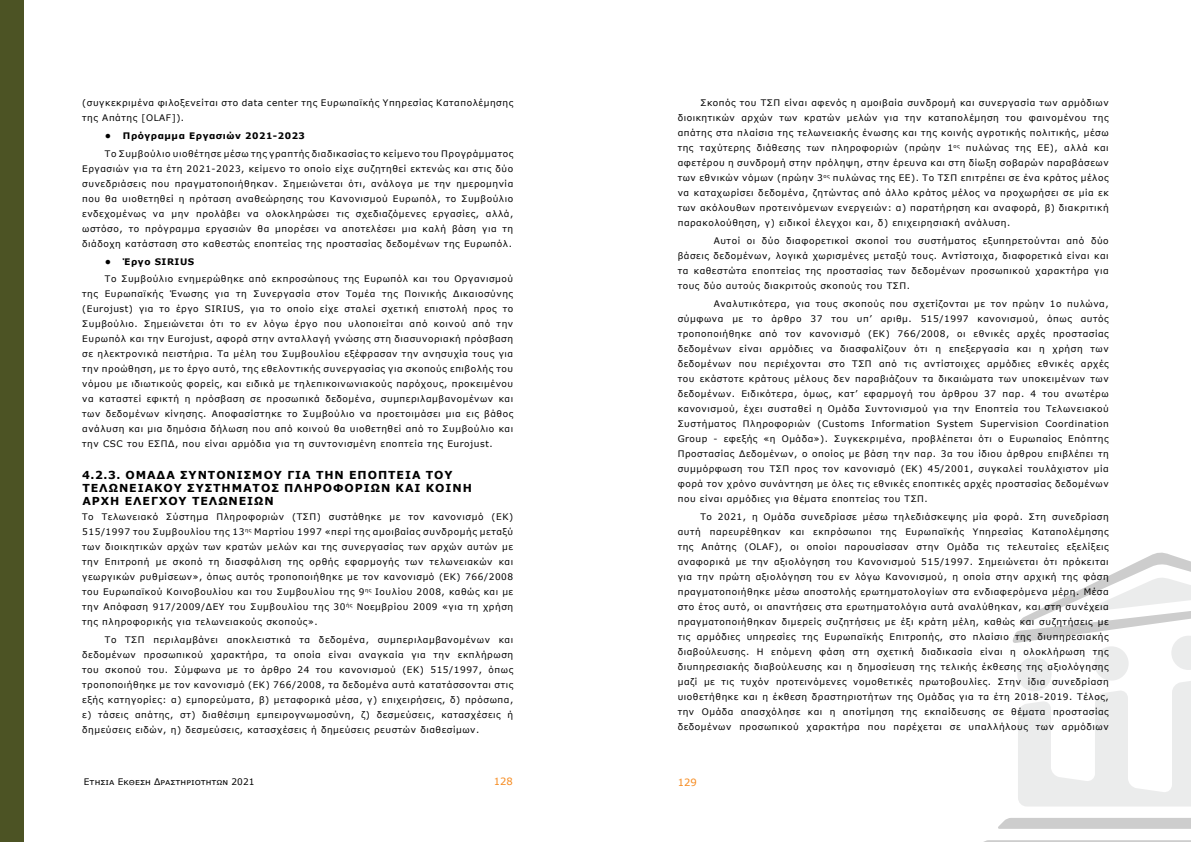
<style>
.page{position:relative;width:1191px;height:842px;background:#fff}
.page>*{position:absolute;margin:0;border:0;box-sizing:border-box;transform-origin:0 0}
.t1{font:700 11px/13.2px "Verdana";letter-spacing:.085em;color:#000}
.t2{font:10px "Verdana";color:#f68a1e}
.t3{font:9px/15px "Verdana";letter-spacing:.06em;color:#000;text-align:justify}
.t4{font:700 9px "Verdana";letter-spacing:.06em;color:#000}
.t5{font:9px "Verdana";color:#000}
</style>
<div class="page">
<div style="left:998px;top:818px;width:193px;height:11px;background:#cdcdcd"></div>
<svg style="left:984px;top:840px;width:207px;height:2px"></svg>
<div style="left:1094px;top:646px;width:34px;height:35px;background:#ebecec;border-radius:50%"></div>
<div style="left:1017px;top:657px;width:34px;height:34px;background:#ebecec;border-radius:50%"></div>
<svg style="left:1018px;top:679px;width:173px;height:127px"></svg>
<svg style="left:1012px;top:552px;width:179px;height:118px"></svg>
<div style="left:0;top:0;width:23px;height:842px;background:#4c5324"></div>
<p class="t3" style="left:82px;top:95px;width:432px">(συγκεκριμένα φιλοξενείται στο data center της Ευρωπαϊκής Υπηρεσίας Καταπολέμησης της Απάτης [OLAF]).</p>
<p class="t4" style="left:105px;top:129px;width:202px">• Πρόγραμμα Εργασιών 2021-2023</p>
<p class="t3" style="left:82px;top:146px;width:432px;text-indent:23px">Το Συμβούλιο υιοθέτησε μέσω της γραπτής διαδικασίας το κείμενο του Προγράμματος Εργασιών για τα έτη 2021-2023, κείμενο το οποίο είχε συζητηθεί εκτενώς και στις δύο συνεδριάσεις που πραγματοποιήθηκαν. Σημειώνεται ότι, ανάλογα με την ημερομηνία που θα υιοθετηθεί η πρόταση αναθεώρησης του Κανονισμού Ευρωπόλ, το Συμβούλιο ενδεχομένως να μην προλάβει να ολοκληρώσει τις σχεδιαζόμενες εργασίες, αλλά, ωστόσο, το πρόγραμμα εργασιών θα μπορέσει να αποτελέσει μια καλή βάση για τη διάδοχη κατάσταση στο καθεστώς εποπτείας της προστασίας δεδομένων της Ευρωπόλ.</p>
<p class="t4" style="left:105px;top:255px;width:91px">• Έργο SIRIUS</p>
<p class="t3" style="left:82px;top:272px;width:432px;text-indent:23px">Το Συμβούλιο ενημερώθηκε από εκπροσώπους της Ευρωπόλ και του Οργανισμού της Ευρωπαϊκής Ένωσης για τη Συνεργασία στον Τομέα της Ποινικής Δικαιοσύνης (Eurojust) για το έργο SIRIUS, για το οποίο είχε σταλεί σχετική επιστολή προς το Συμβούλιο. Σημειώνεται ότι το εν λόγω έργο που υλοποιείται από κοινού από την Ευρωπόλ και την Eurojust, αφορά στην ανταλλαγή γνώσης στη διασυνοριακή πρόσβαση σε ηλεκτρονικά πειστήρια. Τα μέλη του Συμβουλίου εξέφρασαν την ανησυχία τους για την προώθηση, με το έργο αυτό, της εθελοντικής συνεργασίας για σκοπούς επιβολής του νόμου με ιδιωτικούς φορείς, και ειδικά με τηλεπικοινωνιακούς παρόχους, προκειμένου να καταστεί εφικτή η πρόσβαση σε προσωπικά δεδομένα, συμπεριλαμβανομένων και των δεδομένων κίνησης. Αποφασίστηκε το Συμβούλιο να προετοιμάσει μια εις βάθος ανάλυση και μια δημόσια δήλωση που από κοινού θα υιοθετηθεί από το Συμβούλιο και την CSC του ΕΣΠΔ, που είναι αρμόδια για τη συντονισμένη εποπτεία της Eurojust.</p>
<p class="t1" style="left:82px;top:468px;width:389px">4.2.3. ΟΜΆΔΑ ΣΥΝΤΟΝΙΣΜΟΎ ΓΙΑ ΤΗΝ ΕΠΟΠΤΕΊΑ ΤΟΥ<br>ΤΕΛΩΝΕΙΑΚΟΎ ΣΥΣΤΉ ΜΑΤΟΣ ΠΛΗΡΟΦΟΡΙΏΝ ΚΑΙ ΚΟΙΝΉ<br>ΑΡΧΉ ΕΛΈ ΓΧΟΥ ΤΕΛΩΝΕΊΩΝ</p>
<p class="t3" style="left:82px;top:509px;width:432px">Το Τελωνειακό Σύστημα Πληροφοριών (ΤΣΠ) συστάθηκε με τον κανονισμό (ΕΚ)<br>515/1997 του Συμβουλίου της 13<sup>ης</sup> Μαρτίου 1997 «περί της αμοιβαίας συνδρομής μεταξύ των διοικητικών αρχών των κρατών μελών και της συνεργασίας των αρχών αυτών με την Επιτροπή με σκοπό τη διασφάλιση της ορθής εφαρμογής των τελωνειακών και γεωργικών ρυθμίσεων», όπως αυτός τροποποιήθηκε με τον κανονισμό (ΕΚ) 766/2008 του Ευρωπαϊκού Κοινοβουλίου και του Συμβουλίου της 9<sup>ης</sup> Ιουλίου 2008, καθώς και με την Απόφαση 917/2009/ΔΕΥ του Συμβουλίου της 30<sup>ής</sup> Νοεμβρίου 2009 «για τη χρήση της πληροφορικής για τελωνειακούς σκοπούς».</p>
<p class="t3" style="left:82px;top:632px;width:432px;text-indent:23px">Το ΤΣΠ περιλαμβάνει αποκλειστικά τα δεδομένα, συμπεριλαμβανομένων και δεδομένων προσωπικού χαρακτήρα, τα οποία είναι αναγκαία για την εκπλήρωση του σκοπού του. Σύμφωνα με το άρθρο 24 του κανονισμού (ΕΚ) 515/1997, όπως τροποποιήθηκε με τον κανονισμό (ΕΚ) 766/2008, τα δεδομένα αυτά κατατάσσονται στις εξής κατηγορίες: α) εμπορεύματα, β) μεταφορικά μέσα, γ) επιχειρήσεις, δ) πρόσωπα, ε) τάσεις απάτης, στ) διαθέσιμη εμπειρογνωμοσύνη, ζ) δεσμεύσεις, κατασχέσεις ή δημεύσεις ειδών, η) δεσμεύσεις, κατασχέσεις ή δημεύσεις ρευστών διαθεσίμων.</p>
<p class="t3" style="left:677px;top:95px;width:432px;text-indent:23px">Σκοπός του ΤΣΠ είναι αφενός η αμοιβαία συνδρομή και συνεργασία των αρμόδιων διοικητικών αρχών των κρατών μελών για την καταπολέμηση του φαινομένου της απάτης στα πλαίσια της τελωνειακής ένωσης και της κοινής αγροτικής πολιτικής, μέσω της ταχύτερης διάθεσης των πληροφοριών (πρώην 1<sup>ος</sup> πυλώνας της ΕΕ), αλλά και αφετέρου η συνδρομή στην πρόληψη, στην έρευνα και στη δίωξη σοβαρών παραβάσεων των εθνικών νόμων (πρώην 3<sup>ος</sup> πυλώνας της ΕΕ). Το ΤΣΠ επιτρέπει σε ένα κράτος μέλος να καταχωρίσει δεδομένα, ζητώντας από άλλο κράτος μέλος να προχωρήσει σε μία εκ των ακόλουθων προτεινόμενων ενεργειών: α) παρατήρηση και αναφορά, β) διακριτική παρακολούθηση, γ) ειδικοί έλεγχοι και, δ) επιχειρησιακή ανάλυση.</p>
<p class="t3" style="left:677px;top:233px;width:432px;text-indent:36px">Αυτοί οι δύο διαφορετικοί σκοποί του συστήματος εξυπηρετούνται από δύο βάσεις δεδομένων, λογικά χωρισμένες μεταξύ τους. Αντίστοιχα, διαφορετικά είναι και τα καθεστώτα εποπτείας της προστασίας των δεδομένων προσωπικού χαρακτήρα για τους δύο αυτούς διακριτούς σκοπούς του ΤΣΠ.</p>
<p class="t3" style="left:677px;top:296px;width:432px;text-indent:36px">Αναλυτικότερα, για τους σκοπούς που σχετίζονται με τον πρώην 1ο πυλώνα, σύμφωνα με το άρθρο 37 του υπ’ αριθμ. 515/1997 κανονισμού, όπως αυτός τροποποιήθηκε από τον κανονισμό (ΕΚ) 766/2008, οι εθνικές αρχές προστασίας δεδομένων είναι αρμόδιες να διασφαλίζουν ότι η επεξεργασία και η χρήση των δεδομένων που περιέχονται στο ΤΣΠ από τις αντίστοιχες αρμόδιες εθνικές αρχές του εκάστοτε κράτους μέλους δεν παραβιάζουν τα δικαιώματα των υποκειμένων των δεδομένων. Ειδικότερα, όμως, κατ’ εφαρμογή του άρθρου 37 παρ. 4 του ανωτέρω κανονισμού, έχει συσταθεί η Ομάδα Συντονισμού για την Εποπτεία του Τελωνειακού Συστήματος Πληροφοριών (Customs Information System Supervision Coordination Group - εφεξής «η Ομάδα»). Συγκεκριμένα, προβλέπεται ότι ο Ευρωπαίος Επόπτης Προστασίας Δεδομένων, ο οποίος με βάση την παρ. 3α του ίδιου άρθρου επιβλέπει τη συμμόρφωση του ΤΣΠ προς τον κανονισμό (ΕΚ) 45/2001, συγκαλεί τουλάχιστον μία φορά τον χρόνο συνάντηση με όλες τις εθνικές εποπτικές αρχές προστασίας δεδομένων που είναι αρμόδιες για θέματα εποπτείας του ΤΣΠ.</p>
<p class="t3" style="left:677px;top:509px;width:432px;text-indent:23px">Το 2021, η Ομάδα συνεδρίασε μέσω τηλεδιάσκεψης μία φορά. Στη συνεδρίαση αυτή παρευρέθηκαν και εκπρόσωποι της Ευρωπαϊκής Υπηρεσίας Καταπολέμησης της Απάτης (OLAF), οι οποίοι παρουσίασαν στην Ομάδα τις τελευταίες εξελίξεις αναφορικά με την αξιολόγηση του Κανονισμού 515/1997. Σημειώνεται ότι πρόκειται για την πρώτη αξιολόγηση του εν λόγω Κανονισμού, η οποία στην αρχική της φάση πραγματοποιήθηκε μέσω αποστολής ερωτηματολογίων στα ενδιαφερόμενα μέρη. Μέσα στο έτος αυτό, οι απαντήσεις στα ερωτηματολόγια αυτά αναλύθηκαν, και στη συνέχεια πραγματοποιήθηκαν διμερείς συζητήσεις με έξι κράτη μέλη, καθώς και συζητήσεις με τις αρμόδιες υπηρεσίες της Ευρωπαϊκής Επιτροπής, στο πλαίσιο της διυπηρεσιακής διαβούλευσης. Η επόμενη φάση στη σχετική διαδικασία είναι η ολοκλήρωση της διυπηρεσιακής διαβούλευσης και η δημοσίευση της τελικής έκθεσης της αξιολόγησης μαζί με τις τυχόν προτεινόμενες νομοθετικές πρωτοβουλίες. Στην ίδια συνεδρίαση υιοθετήθηκε και η έκθεση δραστηριοτήτων της Ομάδας για τα έτη 2018-2019. Τέλος, την Ομάδα απασχόλησε και η αποτίμηση της εκπαίδευσης σε θέματα προστασίας δεδομένων προσωπικού χαρακτήρα που παρέχεται σε υπαλλήλους των αρμόδιων</p>
<p class="t5" style="left:84px;top:776px;width:172px">Eτησια Εκθεση Δραστηριοτητων 2021</p>
<p class="t2" style="left:494px;top:774px;width:21px">128</p>
<p class="t2" style="left:677px;top:775px;width:21px">129</p>
</div>
